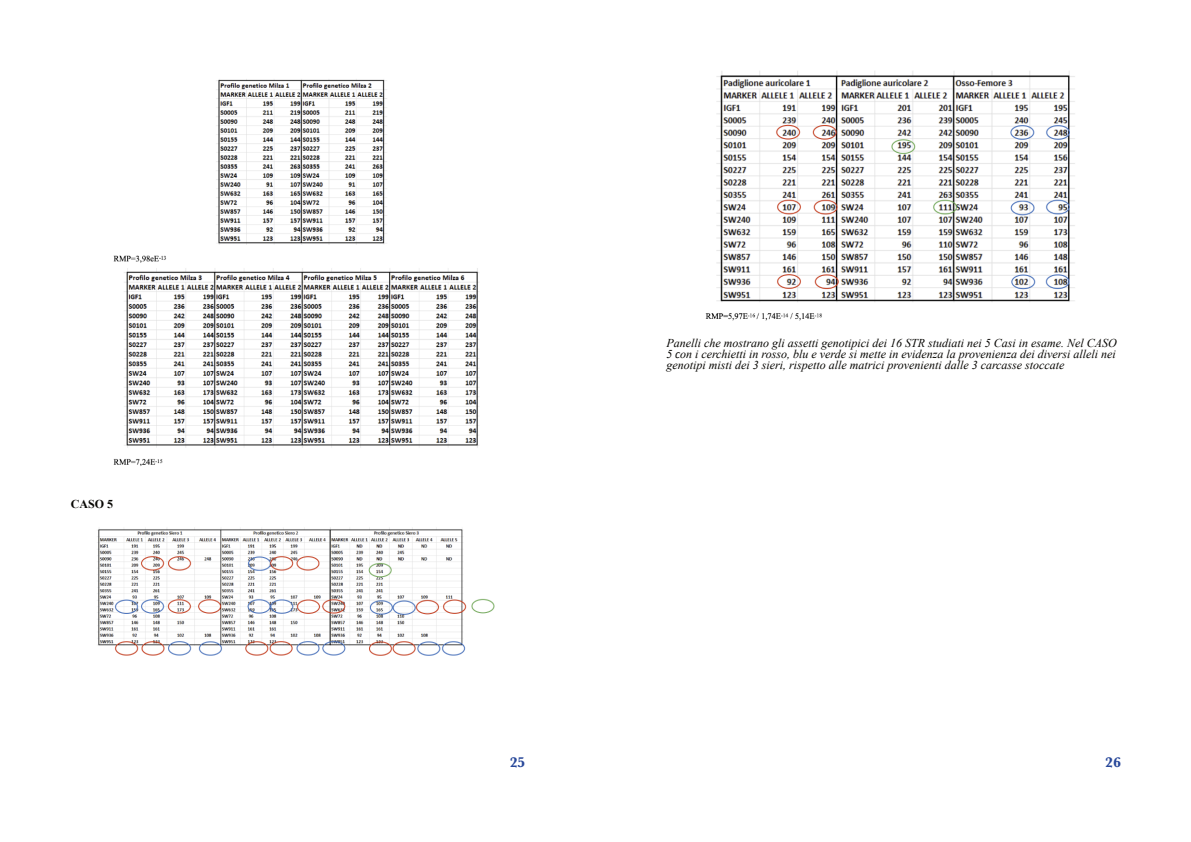
<style>
.page{position:relative;width:1191px;height:842px;background:#fff}
.page>*{position:absolute;margin:0;border:0;box-sizing:border-box;transform-origin:0 0}
.t1{font:700 14.6px "Baskerville";color:#28489a}
.t2{font:italic 12px/11px "Times New Roman";color:#080704;text-align:justify}
.t3{font:700 12px "Times New Roman";color:#080704}
.s1{font-family:"Calibri"}
</style>
<div class="page">
<img style="left:705px;top:71px;width:370px;height:250px">
<img style="left:113px;top:79px;width:366px;height:387px">
<img style="left:97px;top:527px;width:398px;height:129px">
<p class="t3" style="left:71px;top:500px;width:44px">CASO 5</p>
<p class="t2" style="left:666px;top:339px;width:452px">Panelli che mostrano gli assetti genotipici dei 16 STR studiati nei 5 Casi in esame. Nel CASO 5 <span class="s1">c</span>on i cerchietti in rosso, blu e verde si mette in evidenza la provenienza dei diversi alleli nei genotipi misti dei 3 sieri, rispetto alle matrici provenienti dalle 3 carcasse stoccate</p>
<p class="t1" style="left:510px;top:754px;width:17px">25</p>
<p class="t1" style="left:1105px;top:754px;width:17px">26</p>
</div>
